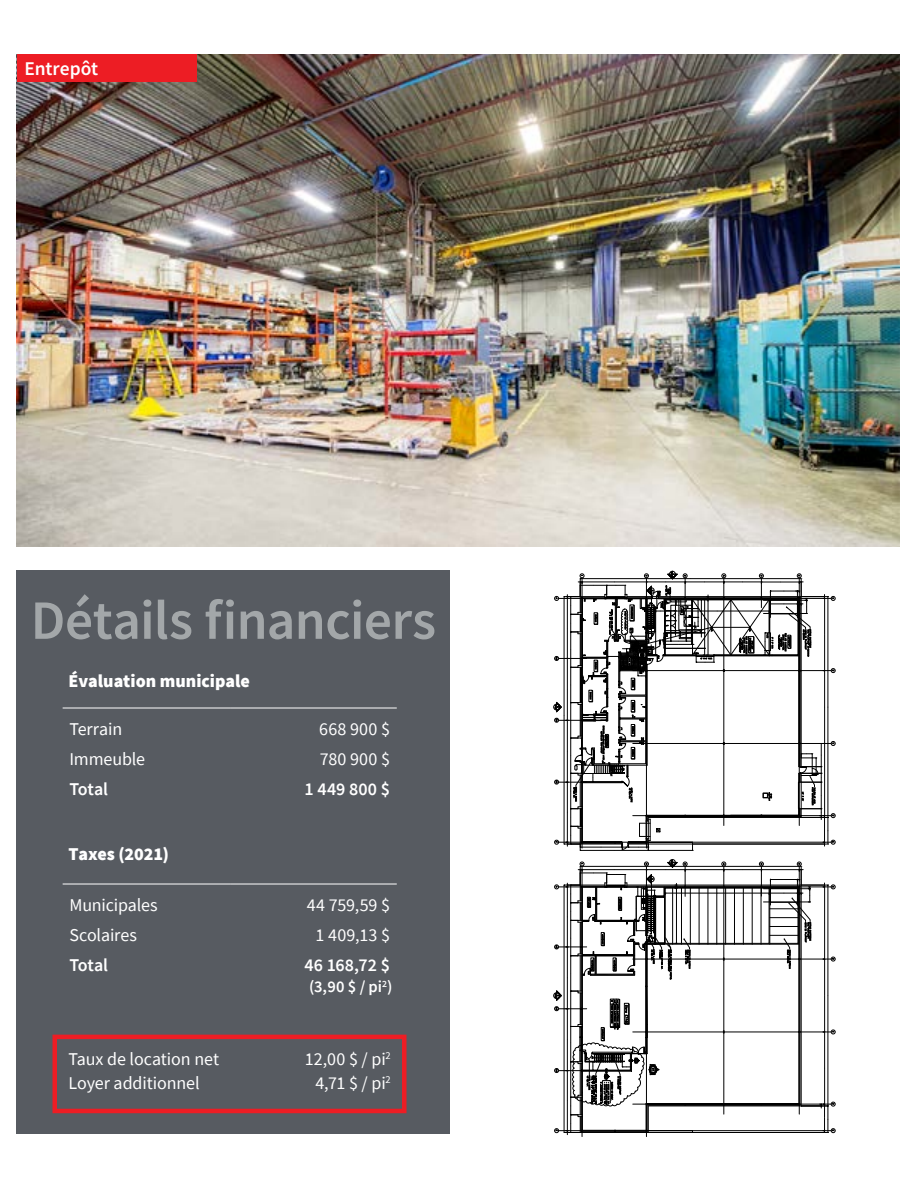
<style>
.page{position:relative;width:918px;height:1188px;background:#fff}
.page>*{position:absolute;margin:0;border:0;box-sizing:border-box;transform-origin:0 0}
.t1{font:600 55.5px "Source Sans Pro";letter-spacing:-.01em;color:#a3a7a9}
.t2{font:19.5px "Source Sans Variable";letter-spacing:-.005em;color:#fff}
.t3{font:18px/30px "Source Sans Pro";letter-spacing:-.005em;color:#fff}
.t4{font:900 18px "Source Sans Pro";color:#fff}
.t5{font:600 18px "Source Sans Pro";color:#fff}
.t6{font:600 16.5px "Source Sans Pro";color:#fff}
</style>
<div class="page">
<div style="left:17px;top:570px;width:433px;height:564px;background:#575b61"></div>
<hr style="left:63px;top:708px;width:168px;height:1px;background:#fff">
<hr style="left:231px;top:708px;width:166px;height:1px;background:#fff">
<hr style="left:63px;top:884px;width:168px;height:1px;background:#fff">
<hr style="left:231px;top:884px;width:166px;height:1px;background:#fff">
<img style="left:17px;top:54px;width:882px;height:493px">
<div style="left:17px;top:54px;width:179px;height:28px;background:#ed1d24"></div>
<hr style="left:646px;top:866px;width:1px;height:271px;background:#000">
<hr style="left:582px;top:866px;width:1px;height:271px;background:#000">
<svg style="left:553px;top:571px;width:282px;height:564px"></svg>
<div style="left:52px;top:1035px;width:354px;height:78px;border:4px solid #ed1d24"></div>
<p class="t2" style="left:25px;top:57px;width:75px">Entrepôt</p>
<h1 class="t1" style="left:31px;top:584px;width:407px">Détails financiers</h1>
<p class="t4" style="left:69px;top:669px;width:183px">Évaluation municipale</p>
<p class="t3" style="left:69px;top:714px;width:77px">Terrain<br>Immeuble</p>
<p class="t5" style="left:69px;top:777px;width:40px">Total</p>
<p class="t3" style="left:319px;top:714px;width:72px">668 900 $<br>780 900 $</p>
<p class="t5" style="left:305px;top:777px;width:87px">1 449 800 $</p>
<p class="t4" style="left:69px;top:841px;width:102px">Taxes (2021)</p>
<p class="t3" style="left:69px;top:890px;width:90px">Municipales<br>Scolaires</p>
<p class="t5" style="left:69px;top:953px;width:40px">Total</p>
<p class="t3" style="left:307px;top:890px;width:85px;text-align:center">44 759,59 $<br>1 409,13 $</p>
<p class="t5" style="left:304px;top:953px;width:87px">46 168,72 $</p>
<p class="t6" style="left:309px;top:976px;width:85px">(3,90 $ / pi<sup>2</sup>)</p>
<p class="t3" style="left:69px;top:1047px;width:152px;line-height:24px">Taux de location net<br>Loyer additionnel</p>
<p class="t3" style="left:305px;top:1047px;width:87px;line-height:24px;text-align:center">12,00 $ / pi<sup>2<br></sup>4,71 $ / pi<sup>2</sup></p>
</div>
